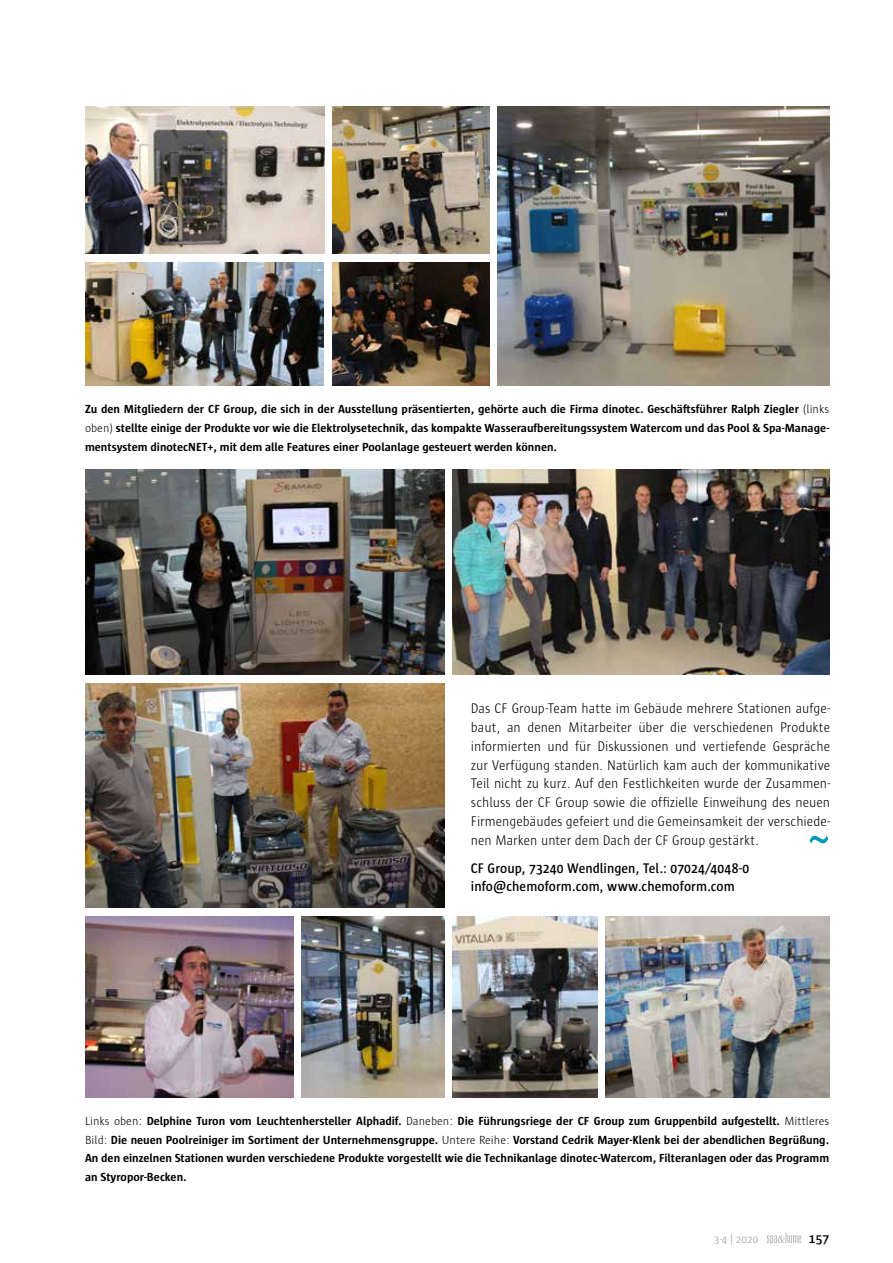
<style>
.page{position:relative;width:893px;height:1263px;background:#fff}
.page>*{position:absolute;margin:0;border:0;box-sizing:border-box;transform-origin:0 0}
.t1{font:300 14.25px/18.8px "Sun";color:#000;text-align:justify;scale:.95 1}
.t2{font:600 14.25px/18.8px "Sun";letter-spacing:.005em;color:#000;scale:.95 1}
.t3{font:600 13.5px "Sun";color:#000}
.t4{font:700 12px/18.8px "Sun";color:#000;text-align:justify}
.t5{font:11.25px "Sun";color:#b1b3b4}
.s1{font-weight:300}
</style>
<div class="page">
<svg style="left:767px;top:1233px;width:34px;height:11px"></svg>
<img style="left:85px;top:106px;width:239px;height:148px">
<img style="left:85px;top:262px;width:238px;height:123px">
<img style="left:332px;top:106px;width:157px;height:148px">
<img style="left:332px;top:262px;width:157px;height:123px">
<img style="left:497px;top:106px;width:332px;height:279px">
<img style="left:85px;top:916px;width:208px;height:182px">
<img style="left:453px;top:916px;width:144px;height:182px">
<img style="left:302px;top:916px;width:142px;height:182px">
<img style="left:606px;top:916px;width:223px;height:182px">
<img style="left:85px;top:683px;width:359px;height:224px">
<img style="left:85px;top:469px;width:359px;height:206px">
<img style="left:453px;top:469px;width:376px;height:206px">
<svg style="left:810px;top:836px;width:18px;height:7px"></svg>
<p class="t4" style="left:85px;top:400px;width:746px">Zu den Mitgliedern der CF Group, die sich in der Ausstellung präsentierten, gehörte auch die Firma dinotec. Geschäftsführer Ralph Ziegler <span class="s1">(links oben)</span> stellte einige der Produkte vor wie die Elektrolysetechnik, das kompakte Wasseraufbereitungssystem Watercom und das Pool &amp; Spa-Manage&shy;mentsystem dinotecNET+, mit dem alle Features einer Poolanlage gesteuert werden können.</p>
<p class="t1" style="left:471px;top:699px;width:380px">Das CF Group-Team hatte im Gebäude mehrere Stationen aufge&shy;baut, an denen Mitarbeiter über die verschiedenen Produkte informierten und für Diskussionen und vertiefende Gespräche zur Verfügung standen. Natürlich kam auch der kommunikative Teil nicht zu kurz. Auf den Festlichkeiten wurde der Zusammen&shy;schluss der CF Group sowie die offizielle Einweihung des neuen Firmengebäudes gefeiert und die Gemeinsamkeit der verschiede&shy;nen Marken unter dem Dach der CF Group gestärkt.</p>
<p class="t2" style="left:471px;top:859px;width:294px">CF Group, 73240 Wendlingen, Tel.: 07024/4048-0 info@chemoform.com, www.chemoform.com</p>
<p class="t4" style="left:85px;top:1112px;width:746px"><span class="s1">Links oben:</span> Delphine Turon vom Leuchtenhersteller Alphadif. <span class="s1">Daneben:</span> Die Führungsriege der CF Group zum Gruppenbild aufgestellt. <span class="s1">Mittleres Bild:</span> Die neuen Poolreiniger im Sortiment der Unternehmensgruppe. <span class="s1">Untere Reihe:</span> Vorstand Cedrik Mayer-Klenk bei der abendlichen Begrüßung.<br>An den einzelnen Stationen wurden verschiedene Produkte vorgestellt wie die Technikanlage dinotec-Watercom, Filteranlagen oder das Programm an Styropor-Becken.</p>
<p class="t5" style="left:714px;top:1233px;width:46px">3-4 | 2020</p>
<p class="t3" style="left:809px;top:1231px;width:22px">157</p>
</div>
